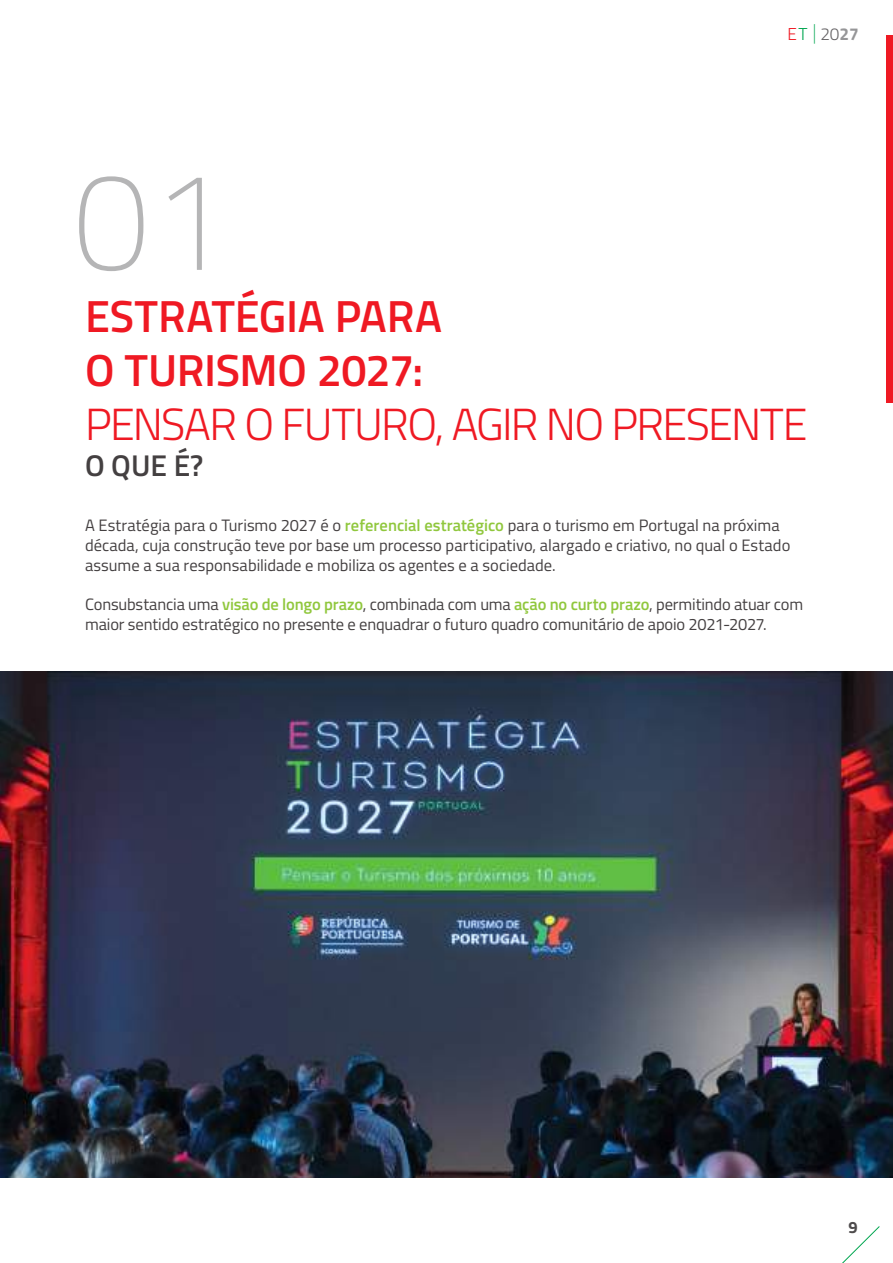
<style>
.page{position:relative;width:893px;height:1263px;background:#fff}
.page>*{position:absolute;margin:0;border:0;box-sizing:border-box;transform-origin:0 0}
.t1{font:100 139.5px "Titillium";color:#b5b5b6}
.t2{font:300 45px "Titillium";letter-spacing:-.035em;color:#ef1923}
.t3{font:600 45px/54px "Titillium";letter-spacing:-.01em;color:#ef1923}
.t4{font:600 30px "Titillium";color:#444041}
.t5{font:300 17.25px "Titillium";color:#656365}
.t6{font:16.5px/19.8px "Titillium";color:#444041}
.t7{font:700 16.5px "Titillium";color:#4e4b4c}
.s1{color:#ef1923}
.s2{color:#00a650}
.s3{font-weight:100;font-size:20.4px;color:#00a650}
.s4{font-weight:700;color:#969698}
.s5{font-weight:600;color:#90c73d}
</style>
<div class="page">
<div style="left:887px;top:35px;width:6px;height:368px;background:#ef1923"></div>
<svg style="left:842px;top:1226px;width:38px;height:37px"></svg>
<img style="left:0;top:671px;width:893px;height:507px">
<p class="t5" style="left:787px;top:21px;width:73px"><span class="s1">E</span><span class="s2">T</span> <span class="s3">|</span> 20<span class="s4">27</span></p>
<h1 class="t1" style="left:72px;top:122px;width:158px">01</h1>
<h2 class="t3" style="left:85px;top:287px;width:358px">ESTRATÉGIA PARA<br>O TURISMO 2027:</h2>
<h2 class="t2" style="left:85px;top:391px;width:724px">PENSAR O FUTURO, AGIR NO PRESENTE</h2>
<h3 class="t4" style="left:85px;top:443px;width:120px">O QUE É?</h3>
<p class="t6" style="left:85px;top:515px;width:707px">A Estratégia para o Turismo 2027 é o <span class="s5">referencial estratégico</span> para o turismo em Portugal na próxima década, cuja construção teve por base um processo participativo, alargado e criativo, no qual o Estado assume a sua responsabilidade e mobiliza os agentes e a sociedade.</p>
<p class="t6" style="left:85px;top:594px;width:720px">Consubstancia uma <span class="s5">visão de longo prazo</span>, combinada com uma <span class="s5">ação no curto prazo</span>, permitindo atuar com maior sentido estratégico no presente e enquadrar o futuro quadro comunitário de apoio 2021-2027.</p>
<p class="t7" style="left:848px;top:1214px;width:11px">9</p>
</div>
